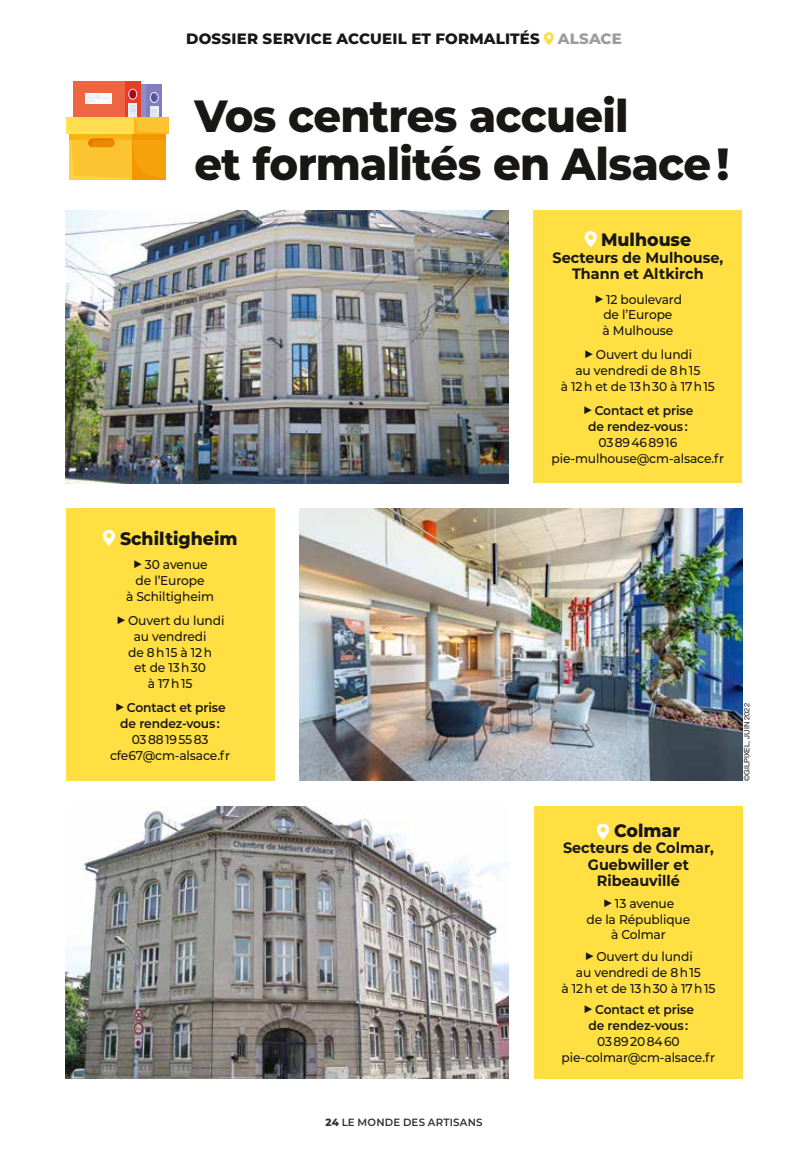
<style>
.page{position:relative;width:808px;height:1149px;background:#fff}
.page>*{position:absolute;margin:0;border:0;box-sizing:border-box;transform-origin:0 0}
.t1{font:800 45px/48px "Montserrat";letter-spacing:-.015em;color:#181716;scale:.96 1}
.t2{font:800 18px "Montserrat";color:#181716;scale:.96 1}
.t3{font:700 15px/16.5px "Montserrat";color:#181716;text-align:center;scale:.96 1}
.t4{font:800 15px "Montserrat";color:#181716}
.t5{font:800 15px "Montserrat";color:#9c9c9d}
.t6{font:500 12.75px/15.8px "Montserrat";letter-spacing:-.01em;color:#181716;text-align:center;scale:.96 1}
.t7{font:600 12.75px/15.8px "Montserrat";letter-spacing:-.01em;color:#181716;text-align:center;scale:.96 1}
.t8{font:600 10.5px "Montserrat";letter-spacing:.02em;color:#313130}
.t9{font:7.5px "Helvetica Neue LT Std";color:#181716}
.s1{font-weight:900;font-size:18px}
.s2{font-weight:800}
</style>
<div class="page">
<img style="left:66px;top:210px;width:442px;height:273px">
<div style="left:534px;top:210px;width:208px;height:273px;background:#ffdf42"></div>
<svg style="left:584px;top:231px;width:13px;height:16px"></svg>
<div style="left:534px;top:806px;width:208px;height:272px;background:#ffdf42"></div>
<svg style="left:596px;top:823px;width:13px;height:16px"></svg>
<div style="left:66px;top:508px;width:208px;height:272px;background:#ffdf42"></div>
<svg style="left:102px;top:529px;width:13px;height:17px"></svg>
<img style="left:66px;top:806px;width:442px;height:272px">
<img style="left:300px;top:508px;width:442px;height:272px">
<svg style="left:109px;top:84px;width:53px;height:82px"></svg>
<div style="left:88px;top:81px;width:52px;height:82px;background:#e83e26"></div>
<div style="left:73px;top:81px;width:51px;height:82px;background:#ec6643"></div>
<svg style="left:66px;top:90px;width:103px;height:90px"></svg>
<svg style="left:544px;top:32px;width:10px;height:13px"></svg>
<p class="t4" style="left:186px;top:28px;width:24px">Dossier</p>
<p class="t4" style="left:263px;top:28px;width:21px">Service</p>
<p class="t4" style="left:337px;top:28px;width:12px">accueil</p>
<p class="t4" style="left:411px;top:28px;width:36px">et formalités</p>
<p class="t5" style="left:558px;top:28px;width:24px">Alsace</p>
<h1 class="t1" style="left:194px;top:89px;width:559px">Vos centres accueil<br>et formalités en Alsace !</h1>
<h2 class="t2" style="left:601px;top:227px;width:95px">Mulhouse</h2>
<p class="t3" style="left:552px;top:248px;width:179px">Secteurs de Mulhouse,<br>Thann et Altkirch</p>
<p class="t6" style="left:594px;top:290px;width:93px"><span class="s1">▶</span> 12 boulevard de l’Europe<br>à Mulhouse</p>
<p class="t6" style="left:561px;top:346px;width:162px"><span class="s1">▶</span> Ouvert du lundi<br>au vendredi de 8 h 15<br>à 12 h et de 13 h 30 à 17 h 15</p>
<p class="t7" style="left:582px;top:402px;width:117px"><span class="s1">▶</span> Contact et prise de rendez-vous :</p>
<p class="t6" style="left:551px;top:433px;width:181px">03 89 46 89 16 pie-mulhouse@cm-alsace.fr</p>
<h2 class="t2" style="left:120px;top:525px;width:124px">Schiltigheim</h2>
<p class="t6" style="left:126px;top:556px;width:93px"><span class="s1">▶</span> 30 avenue de l’Europe<br>à Schiltigheim</p>
<p class="t6" style="left:116px;top:612px;width:115px"><span class="s1">▶</span> Ouvert du lundi au vendredi<br>de 8 h 15 à 12 h<br>et de 13 h 30<br>à 17 h 15</p>
<p class="t7" style="left:115px;top:699px;width:117px"><span class="s1">▶</span> Contact et prise de rendez-vous :</p>
<p class="t6" style="left:110px;top:730px;width:127px">03 88 19 55 83 cfe67@cm-alsace.fr</p>
<p class="t8" style="left:325px;top:1114px;width:159px"><span class="s2">24</span> LE MONDE DES ARTISANS</p>
<h2 class="t2" style="left:614px;top:816px;width:70px">Colmar</h2>
<p class="t3" style="left:563px;top:838px;width:159px">Secteurs de Colmar,<br>Guebwiller et<br>Ribeauvillé</p>
<p class="t6" style="left:587px;top:894px;width:109px"><span class="s1">▶</span> 13 avenue<br>de la République à Colmar</p>
<p class="t6" style="left:561px;top:947px;width:162px"><span class="s1">▶</span> Ouvert du lundi<br>au vendredi de 8 h 15<br>à 12 h et de 13 h 30 à 17 h 15</p>
<p class="t7" style="left:583px;top:1001px;width:117px"><span class="s1">▶</span> Contact et prise de rendez-vous :</p>
<p class="t6" style="left:562px;top:1032px;width:161px">03 89 20 84 60 pie-colmar@cm-alsace.fr</p>
<p class="t9" style="left:742px;top:780px;width:79px;rotate:-90deg">©GILPIXEL, JUIN 2022</p>
</div>
